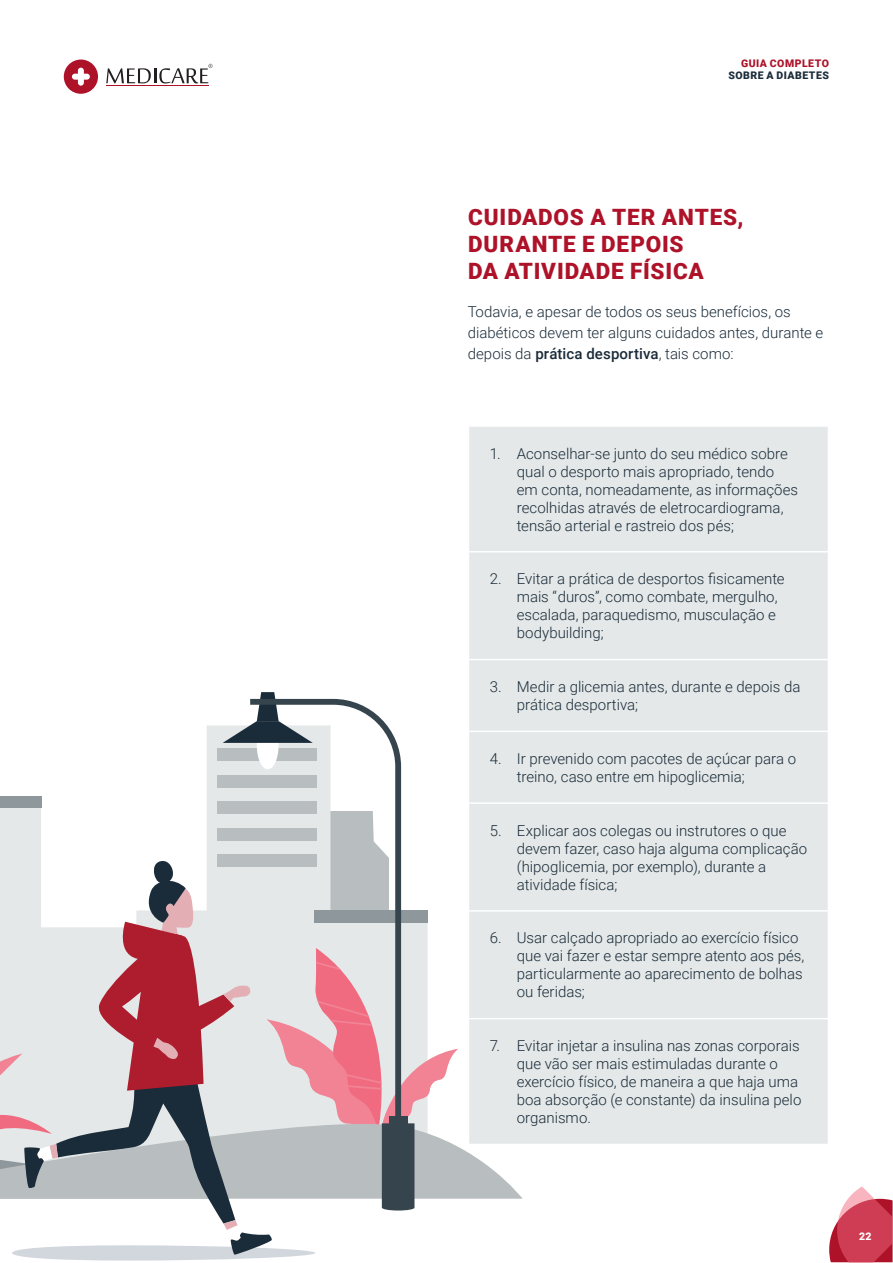
<style>
.page{position:relative;width:893px;height:1263px;background:#fff}
.page>*{position:absolute;margin:0;border:0;box-sizing:border-box;transform-origin:0 0}
.t1{font:900 22.5px/27px "Roboto";letter-spacing:.035em;color:#ae1229}
.t2{font:300 15px/18px "Roboto";color:#1a2b39}
.t3{font:900 10.5px "Roboto";letter-spacing:.05em;color:#1a2b39}
.t4{font:900 10.5px "Roboto";letter-spacing:.05em;color:#ae1229}
.t5{font:900 10.5px "Roboto";color:#fff}
.s1{font-weight:500}
</style>
<div class="page">
<svg style="left:64px;top:60px;width:34px;height:34px"></svg>
<svg style="left:106px;top:64px;width:107px;height:19px"></svg>
<hr style="left:106px;top:85px;width:102px;height:1px;background:#ae1229">
<svg style="left:829px;top:1186px;width:63px;height:77px"></svg>
<div style="left:469px;top:427px;width:359px;height:717px;background:#e4e8e8"></div>
<hr style="left:468px;top:551px;width:361px;height:1px;background:#fff">
<hr style="left:468px;top:659px;width:361px;height:1px;background:#fff">
<hr style="left:468px;top:731px;width:361px;height:1px;background:#fff">
<hr style="left:468px;top:802px;width:361px;height:2px;background:#fff">
<hr style="left:468px;top:910px;width:361px;height:2px;background:#fff">
<hr style="left:468px;top:1018px;width:361px;height:1px;background:#fff">
<svg style="left:0;top:725px;width:402px;height:86px"></svg>
<div style="left:218px;top:748px;width:99px;height:13px;background:#b8bdc0"></div>
<div style="left:218px;top:775px;width:99px;height:12px;background:#b8bdc0"></div>
<div style="left:218px;top:801px;width:99px;height:13px;background:#b8bdc0"></div>
<div style="left:0;top:796px;width:41px;height:12px;background:#8e979c"></div>
<svg style="left:458px;top:1105px;width:65px;height:94px"></svg>
<svg style="left:223px;top:692px;width:90px;height:51px"></svg>
<svg style="left:0;top:811px;width:458px;height:449px"></svg>
<svg style="left:250px;top:699px;width:151px;height:470px"></svg>
<div style="left:389px;top:1117px;width:19px;height:12px;background:#35444d"></div>
<hr style="left:892px;top:0;width:1px;height:1263px;background:#ae1229">
<p class="t4" style="left:741px;top:56px;width:89px">GUIA COMPLETO</p>
<p class="t3" style="left:728px;top:68px;width:102px">SOBRE A DIABETES</p>
<h1 class="t1" style="left:468px;top:203px;width:277px">CUIDADOS A TER ANTES,<br>DURANTE E DEPOIS<br>DA ATIVIDADE FÍSICA</h1>
<p class="t2" style="left:468px;top:301px;width:357px;line-height:21px">Todavia, e apesar de todos os seus benefícios, os diabéticos devem ter alguns cuidados antes, durante e depois da <span class="s1">prática desportiva</span>, tais como:</p>
<p class="t2" style="left:517px;top:444px;width:283px;text-indent:-27px">1. Aconselhar-se junto do seu médico sobre qual o desporto mais apropriado, tendo em conta, nomeadamente, as informações recolhidas através de eletrocardiograma, tensão arterial e rastreio dos pés;</p>
<p class="t2" style="left:517px;top:569px;width:269px;text-indent:-27px">2. Evitar a prática de desportos fisicamente mais “duros”, como combate, mergulho, escalada, paraquedismo, musculação e bodybuilding;</p>
<p class="t2" style="left:517px;top:677px;width:285px;text-indent:-27px">3. Medir a glicemia antes, durante e depois da prática desportiva;</p>
<p class="t2" style="left:517px;top:749px;width:281px;text-indent:-27px">4. Ir prevenido com pacotes de açúcar para o treino, caso entre em hipoglicemia;</p>
<p class="t2" style="left:517px;top:821px;width:292px;text-indent:-27px">5. Explicar aos colegas ou instrutores o que devem fazer, caso haja alguma complicação (hipoglicemia, por exemplo), durante a atividade física;</p>
<p class="t2" style="left:517px;top:928px;width:289px;text-indent:-27px">6. Usar calçado apropriado ao exercício físico que vai fazer e estar sempre atento aos pés, particularmente ao aparecimento de bolhas ou feridas;</p>
<p class="t2" style="left:517px;top:1036px;width:286px;text-indent:-27px">7. Evitar injetar a insulina nas zonas corporais que vão ser mais estimuladas durante o exercício físico, de maneira a que haja uma boa absorção (e constante) da insulina pelo organismo.</p>
<p class="t5" style="left:859px;top:1229px;width:14px">22</p>
</div>
